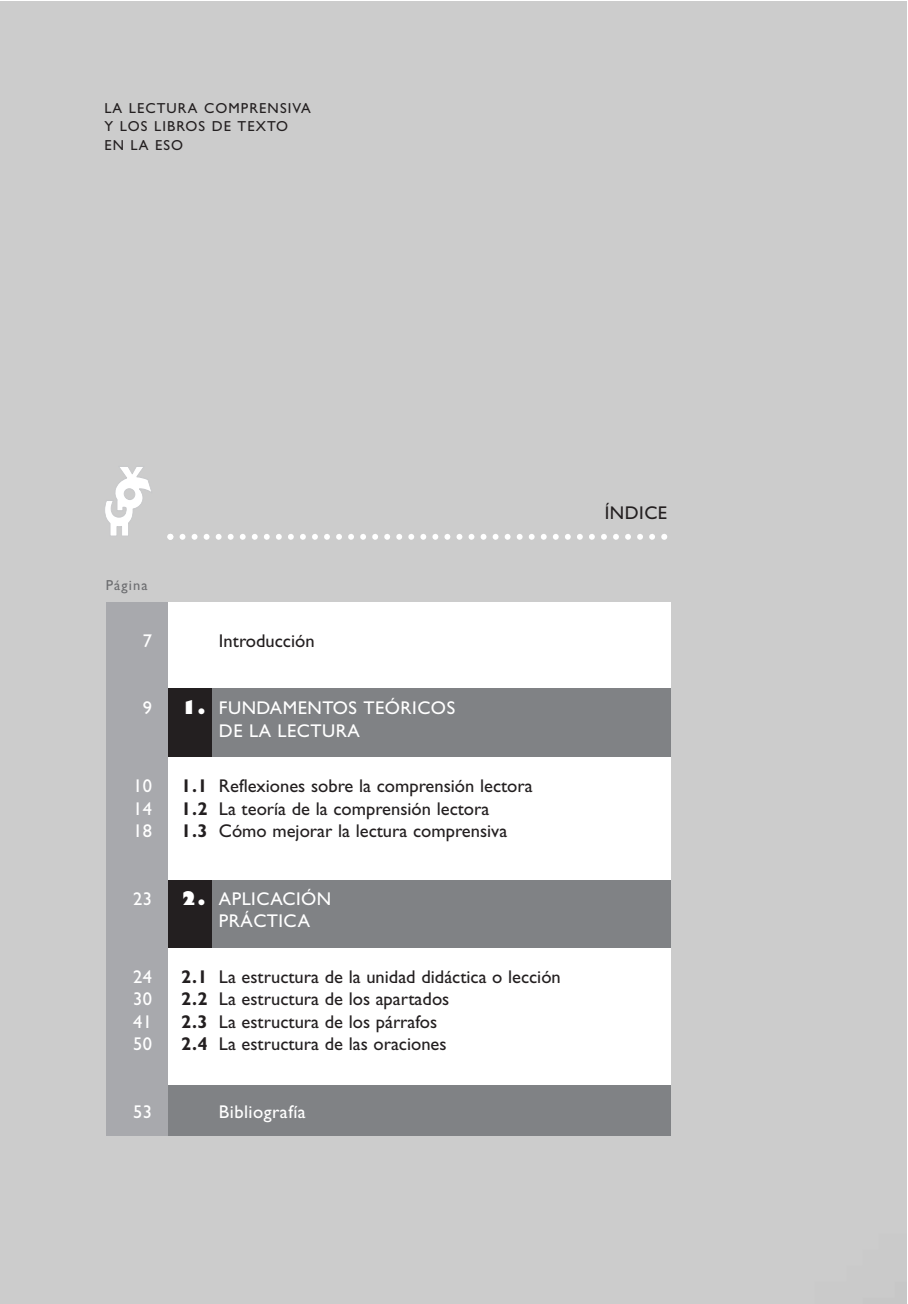
<style>
.page{position:relative;width:908px;height:1304px;background:#fff}
.page>*{position:absolute;margin:0;border:0;box-sizing:border-box;transform-origin:0 0}
.t1{font:18.4px "Gill Sans";color:#231f20}
.t2{font:18.4px/22.6px "Gill Sans";letter-spacing:.025em;color:#fff}
.t3{font:14.4px/18.4px "Gill Sans";letter-spacing:.075em;color:#231f20}
.t4{font:14.4px "Gill Sans";letter-spacing:.075em;color:#6c6d70}
.s1{font-weight:800}
.s2{font-weight:700}
</style>
<div class="page">
<div style="left:164px;top:688px;width:506px;height:69px;background:#808285"></div>
<div style="left:164px;top:688px;width:48px;height:69px;background:#231f20"></div>
<div style="left:164px;top:1085px;width:506px;height:51px;background:#808285"></div>
<div style="left:164px;top:880px;width:506px;height:68px;background:#808285"></div>
<div style="left:164px;top:880px;width:48px;height:68px;background:#231f20"></div>
<div style="left:106px;top:602px;width:61px;height:534px;background:#a8a9ad"></div>
<svg style="left:167px;top:534px;width:500px;height:6px"></svg>
<svg style="left:104px;top:466px;width:48px;height:70px"></svg>
<p class="t3" style="left:104px;top:100px;width:208px">LA LECTURA COMPRENSIVA<br>Y LOS LIBROS DE TEXTO<br>EN LA ESO</p>
<p class="t4" style="left:106px;top:580px;width:43px">Página</p>
<p class="t2" style="left:143px;top:631px;width:11px">7</p>
<p class="t1" style="left:219px;top:634px;width:97px">Introducción</p>
<p class="t2" style="left:143px;top:698px;width:11px">9</p>
<p class="t2" style="left:219px;top:698px;width:237px;text-indent:-38px"><span class="s1">1.</span> FUNDAMENTOS TEÓRICOS<br>DE LA LECTURA</p>
<p class="t2" style="left:133px;top:776px;width:20px">10</p>
<p class="t1" style="left:181px;top:779px;width:353px"><span class="s2">1.1</span> Reflexiones sobre la comprensión lectora</p>
<p class="t2" style="left:133px;top:799px;width:20px">14</p>
<p class="t1" style="left:181px;top:802px;width:309px"><span class="s2">1.2</span> La teoría de la comprensión lectora</p>
<p class="t2" style="left:133px;top:821px;width:20px">18</p>
<p class="t1" style="left:181px;top:824px;width:327px"><span class="s2">1.3</span> Cómo mejorar la lectura comprensiva</p>
<p class="t2" style="left:133px;top:889px;width:20px">23</p>
<p class="t2" style="left:219px;top:889px;width:114px;text-indent:-38px"><span class="s1">2.</span> APLICACIÓN<br>PRÁCTICA</p>
<p class="t2" style="left:133px;top:967px;width:20px">24</p>
<p class="t1" style="left:181px;top:970px;width:381px"><span class="s2">2.1</span> La estructura de la unidad didáctica o lección</p>
<p class="t2" style="left:133px;top:989px;width:20px">30</p>
<p class="t1" style="left:181px;top:992px;width:269px"><span class="s2">2.2</span> La estructura de los apartados</p>
<p class="t2" style="left:133px;top:1012px;width:20px">41</p>
<p class="t1" style="left:181px;top:1015px;width:257px"><span class="s2">2.3</span> La estructura de los párrafos</p>
<p class="t2" style="left:133px;top:1034px;width:20px">50</p>
<p class="t1" style="left:181px;top:1037px;width:267px"><span class="s2">2.4</span> La estructura de las oraciones</p>
<p class="t2" style="left:133px;top:1102px;width:20px">53</p>
<p class="t2" style="left:219px;top:1102px;width:88px">Bibliografía</p>
<p class="t1" style="left:604px;top:505px;width:64px">ÍNDICE</p>
</div>
